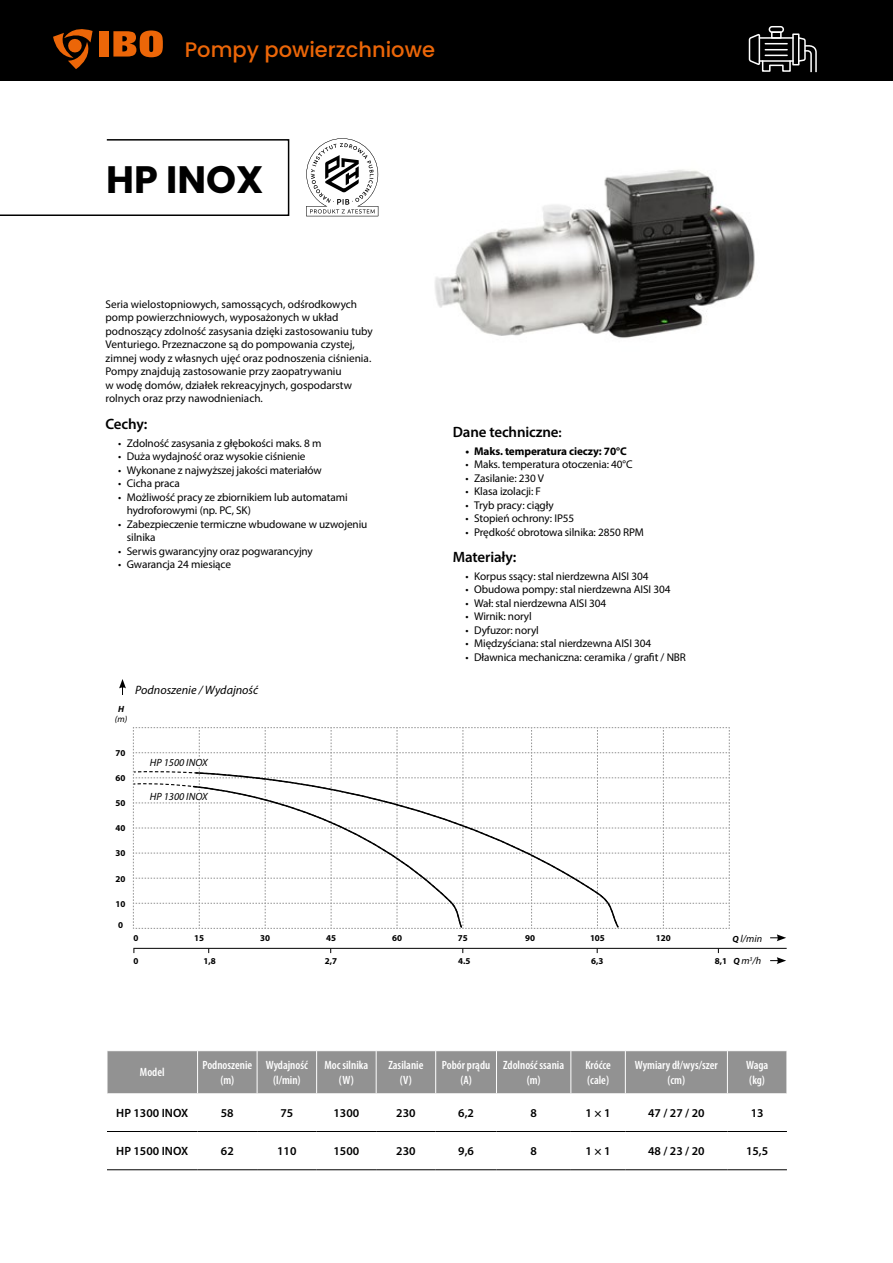
<style>
.page{position:relative;width:893px;height:1263px;background:#fff}
.page>*{position:absolute;margin:0;border:0;box-sizing:border-box;transform-origin:0 0}
.t1{font:700 38.25px "Poppins";color:#000}
.t2{font:500 21px "Poppins";color:#ec6608}
.t3{font:600 15px "Myriad Pro";letter-spacing:-.01em;color:#000}
.t4{font:italic 12.15px "Myriad Pro";color:#000}
.t5{font:600 condensed 12px/14.4px "Myriad Pro";color:#fff;text-align:center}
.t6{font:600 12px "Myriad Pro";color:#000}
.t7{font:11.25px/13.5px "Myriad Pro";letter-spacing:-.01em;color:#000}
.t8{font:700 11.25px "Myriad Pro";letter-spacing:-.01em;color:#000}
.t9{font:italic 10.5px "Myriad Pro";color:#000}
.t10{font:italic 10.05px "Myriad Pro";color:#000}
.t11{font:700 9px "Myriad Pro";color:#000}
.t12{font:italic 9px "Myriad Pro";color:#000}
.t13{font:italic 700 9px "Myriad Pro";color:#000}
.s1{font-size:13.5px}
.s2{font-weight:700;font-size:9px}
.s3{font-style:italic}
.s4{font-weight:400;font-style:italic;font-size:10.05px}
</style>
<div class="page">
<div style="left:0;top:0;width:893px;height:81px;background:#000"></div>
<hr style="left:759px;top:60px;width:34px;height:2px;background:#fff">
<div style="left:792px;top:33px;width:7px;height:32px;border:2px solid #fff"></div>
<div style="left:771px;top:31px;width:11px;height:8px;border:2px solid #fff"></div>
<div style="left:769px;top:26px;width:15px;height:7px;border:2px solid #fff;border-radius:3px"></div>
<hr style="left:759px;top:37px;width:34px;height:2px;background:#fff">
<svg style="left:748px;top:34px;width:43px;height:38px"></svg>
<svg style="left:797px;top:36px;width:20px;height:37px"></svg>
<svg style="left:53px;top:29px;width:40px;height:40px"></svg>
<div style="left:99px;top:31px;width:10px;height:26px;background:#ec6608"></div>
<svg style="left:113px;top:30px;width:50px;height:27px"></svg>
<img style="left:435px;top:169px;width:320px;height:169px">
<svg style="left:770px;top:934px;width:16px;height:7px"></svg>
<svg style="left:770px;top:957px;width:16px;height:7px"></svg>
<svg style="left:133px;top:727px;width:597px;height:202px"></svg>
<div style="left:150px;top:792px;width:58px;height:8px;background:#fff"></div>
<div style="left:150px;top:758px;width:58px;height:8px;background:#fff"></div>
<hr style="left:133px;top:948px;width:654px;height:1px;background:#000">
<div style="left:108px;top:1051px;width:679px;height:42px;background:#929292"></div>
<hr style="left:197px;top:1051px;width:1px;height:42px;background:#fff">
<hr style="left:257px;top:1051px;width:1px;height:42px;background:#fff">
<hr style="left:316px;top:1051px;width:1px;height:42px;background:#fff">
<hr style="left:376px;top:1051px;width:1px;height:42px;background:#fff">
<hr style="left:435px;top:1051px;width:1px;height:42px;background:#fff">
<hr style="left:496px;top:1051px;width:1px;height:42px;background:#fff">
<hr style="left:570px;top:1051px;width:1px;height:42px;background:#fff">
<hr style="left:625px;top:1051px;width:1px;height:42px;background:#fff">
<hr style="left:727px;top:1051px;width:1px;height:42px;background:#fff">
<hr style="left:107px;top:1131px;width:91px;height:1px;background:#000">
<hr style="left:198px;top:1131px;width:59px;height:1px;background:#000">
<hr style="left:257px;top:1131px;width:60px;height:1px;background:#000">
<hr style="left:317px;top:1131px;width:59px;height:1px;background:#000">
<hr style="left:376px;top:1131px;width:60px;height:1px;background:#000">
<hr style="left:436px;top:1131px;width:60px;height:1px;background:#000">
<hr style="left:496px;top:1131px;width:75px;height:1px;background:#000">
<hr style="left:571px;top:1131px;width:54px;height:1px;background:#000">
<hr style="left:625px;top:1131px;width:102px;height:1px;background:#000">
<hr style="left:727px;top:1131px;width:60px;height:1px;background:#000">
<hr style="left:107px;top:1169px;width:91px;height:1px;background:#000">
<hr style="left:198px;top:1169px;width:59px;height:1px;background:#000">
<hr style="left:257px;top:1169px;width:60px;height:1px;background:#000">
<hr style="left:317px;top:1169px;width:59px;height:1px;background:#000">
<hr style="left:376px;top:1169px;width:60px;height:1px;background:#000">
<hr style="left:436px;top:1169px;width:60px;height:1px;background:#000">
<hr style="left:496px;top:1169px;width:75px;height:1px;background:#000">
<hr style="left:571px;top:1169px;width:54px;height:1px;background:#000">
<hr style="left:625px;top:1169px;width:102px;height:1px;background:#000">
<hr style="left:727px;top:1169px;width:60px;height:1px;background:#000">
<svg style="left:0;top:139px;width:290px;height:77px"></svg>
<svg style="left:119px;top:679px;width:7px;height:16px"></svg>
<svg style="left:306px;top:138px;width:72px;height:78px"></svg>
<h2 class="t2" style="left:185px;top:37px;width:252px">Pompy powierzchniowe</h2>
<h1 class="t1" style="left:106px;top:158px;width:159px">HP INOX</h1>
<p class="t7" style="left:106px;top:297px;width:269px">Seria wielostopniowych, samossących, odśrodkowych pomp powierzchniowych, wyposażonych w układ podnoszący zdolność zasysania dzięki zastosowaniu tuby Venturiego. Przeznaczone są do pompowania czystej, zimnej wody z własnych ujęć oraz podnoszenia ciśnienia.<br>Pompy znajdują zastosowanie przy zaopatrywaniu<br>w wodę domów, działek rekreacyjnych, gospodarstw rolnych oraz przy nawodnieniach.</p>
<h3 class="t3" style="left:106px;top:414px;width:43px">Cechy:</h3>
<p class="t7" style="left:118px;top:436px;width:205px">• Zdolność zasysania z głębokości maks. 8 m</p>
<p class="t7" style="left:118px;top:449px;width:189px">• Duża wydajność oraz wysokie ciśnienie</p>
<p class="t7" style="left:118px;top:463px;width:205px">• Wykonane z najwyższej jakości materiałów</p>
<p class="t7" style="left:118px;top:476px;width:63px">• Cicha praca</p>
<p class="t7" style="left:127px;top:490px;width:222px;text-indent:-9px">• Możliwość pracy ze zbiornikiem lub automatami hydroforowymi (np. PC, SK)</p>
<p class="t7" style="left:127px;top:517px;width:242px;text-indent:-9px">• Zabezpieczenie termiczne wbudowane w uzwojeniu silnika</p>
<p class="t7" style="left:118px;top:544px;width:196px">• Serwis gwarancyjny oraz pogwarancyjny</p>
<p class="t7" style="left:118px;top:557px;width:114px">• Gwarancja 24 miesiące</p>
<p class="t13" style="left:118px;top:703px;width:7px">H</p>
<p class="t12" style="left:115px;top:713px;width:14px">(m)</p>
<p class="t4" style="left:135px;top:682px;width:124px">Podnoszenie / Wydajność</p>
<p class="t11" style="left:116px;top:747px;width:11px">70</p>
<p class="t11" style="left:116px;top:772px;width:11px">60</p>
<p class="t11" style="left:116px;top:797px;width:11px">50</p>
<p class="t11" style="left:116px;top:822px;width:11px">40</p>
<p class="t11" style="left:116px;top:847px;width:11px">30</p>
<p class="t11" style="left:116px;top:873px;width:11px">20</p>
<p class="t11" style="left:116px;top:898px;width:11px">10</p>
<p class="t11" style="left:118px;top:919px;width:6px">0</p>
<p class="t9" style="left:150px;top:756px;width:59px">HP 1500 INOX</p>
<p class="t9" style="left:150px;top:790px;width:59px">HP 1300 INOX</p>
<h3 class="t3" style="left:453px;top:422px;width:110px">Dane techniczne<span class="s1">:</span></h3>
<p class="t8" style="left:466px;top:443px;width:163px">• Maks. temperatura cieczy: 70°C</p>
<p class="t7" style="left:466px;top:457px;width:168px">• Maks. temperatura otoczenia: 40°C</p>
<p class="t7" style="left:466px;top:471px;width:80px">• Zasilanie: 230 V</p>
<p class="t7" style="left:466px;top:484px;width:77px">• Klasa izolacji: F</p>
<p class="t7" style="left:466px;top:498px;width:90px">• Tryb pracy: ciągły</p>
<p class="t7" style="left:466px;top:511px;width:110px">• Stopień ochrony: IP55</p>
<p class="t7" style="left:466px;top:525px;width:180px">• Prędkość obrotowa silnika: 2850 RPM</p>
<h3 class="t3" style="left:453px;top:547px;width:65px">Materiały:</h3>
<p class="t7" style="left:466px;top:569px;width:184px">• Korpus ssący: stal nierdzewna AISI 304</p>
<p class="t7" style="left:466px;top:583px;width:206px">• Obudowa pompy: stal nierdzewna AISI 304</p>
<p class="t7" style="left:466px;top:596px;width:142px">• Wał: stal nierdzewna AISI 304</p>
<p class="t7" style="left:466px;top:610px;width:68px">• Wirnik: noryl</p>
<p class="t7" style="left:466px;top:623px;width:75px">• Dyfuzor: noryl</p>
<p class="t7" style="left:466px;top:637px;width:187px">• Międzyściana: stal nierdzewna AISI 304</p>
<p class="t7" style="left:466px;top:650px;width:222px">• Dławnica mechaniczna: ceramika / grafit / NBR</p>
<p class="t11" style="left:133px;top:932px;width:6px">0</p>
<p class="t11" style="left:194px;top:932px;width:11px">15</p>
<p class="t11" style="left:260px;top:932px;width:11px">30</p>
<p class="t11" style="left:326px;top:932px;width:11px">45</p>
<p class="t11" style="left:392px;top:932px;width:11px">60</p>
<p class="t11" style="left:458px;top:932px;width:11px">75</p>
<p class="t11" style="left:525px;top:932px;width:11px">90</p>
<p class="t11" style="left:590px;top:932px;width:16px">105</p>
<p class="t11" style="left:656px;top:932px;width:16px">120</p>
<p class="t10" style="left:733px;top:932px;width:31px"><span class="s2">Q</span> l/min</p>
<p class="t11" style="left:133px;top:955px;width:6px">0</p>
<p class="t11" style="left:204px;top:955px;width:14px">1,8</p>
<p class="t11" style="left:325px;top:955px;width:14px">2,7</p>
<p class="t11" style="left:458px;top:955px;width:14px">4.5</p>
<p class="t11" style="left:591px;top:955px;width:14px">6,3</p>
<p class="t11" style="left:715px;top:955px;width:48px">8,1 <span class="s3">Q</span> <span class="s4">m</span><sup>3</sup><span class="s4">/h</span></p>
<p class="t5" style="left:140px;top:1065px;width:26px">Model</p>
<p class="t5" style="left:202px;top:1058px;width:51px">Podnoszenie (m)</p>
<p class="t5" style="left:266px;top:1058px;width:44px">Wydajność (l/min)</p>
<p class="t5" style="left:324px;top:1058px;width:45px">Moc silnika (W)</p>
<p class="t5" style="left:388px;top:1058px;width:37px">Zasilanie (V)</p>
<p class="t5" style="left:442px;top:1058px;width:50px">Pobór prądu (A)</p>
<p class="t5" style="left:503px;top:1058px;width:62px">Zdolność ssania (m)</p>
<p class="t5" style="left:585px;top:1058px;width:27px;text-align:left">Króćce (cale)</p>
<p class="t5" style="left:635px;top:1058px;width:84px">Wymiary dł/wys/szer (cm)</p>
<p class="t5" style="left:746px;top:1058px;width:24px;text-align:left">Waga (kg)</p>
<p class="t6" style="left:116px;top:1105px;width:73px">HP 1300 INOX</p>
<p class="t6" style="left:221px;top:1105px;width:14px">58</p>
<p class="t6" style="left:280px;top:1105px;width:14px">75</p>
<p class="t6" style="left:334px;top:1105px;width:27px">1300</p>
<p class="t6" style="left:396px;top:1105px;width:21px">230</p>
<p class="t6" style="left:458px;top:1105px;width:17px">6,2</p>
<p class="t6" style="left:530px;top:1105px;width:8px">8</p>
<p class="t6" style="left:586px;top:1105px;width:26px">1 × 1</p>
<p class="t6" style="left:648px;top:1105px;width:58px">47 / 27 / 20</p>
<p class="t6" style="left:751px;top:1105px;width:14px">13</p>
<p class="t6" style="left:116px;top:1143px;width:73px">HP 1500 INOX</p>
<p class="t6" style="left:221px;top:1143px;width:14px">62</p>
<p class="t6" style="left:277px;top:1143px;width:21px">110</p>
<p class="t6" style="left:334px;top:1143px;width:27px">1500</p>
<p class="t6" style="left:396px;top:1143px;width:21px">230</p>
<p class="t6" style="left:458px;top:1143px;width:17px">9,6</p>
<p class="t6" style="left:530px;top:1143px;width:8px">8</p>
<p class="t6" style="left:586px;top:1143px;width:26px">1 × 1</p>
<p class="t6" style="left:648px;top:1143px;width:58px">48 / 23 / 20</p>
<p class="t6" style="left:746px;top:1143px;width:24px">15,5</p>
</div>
